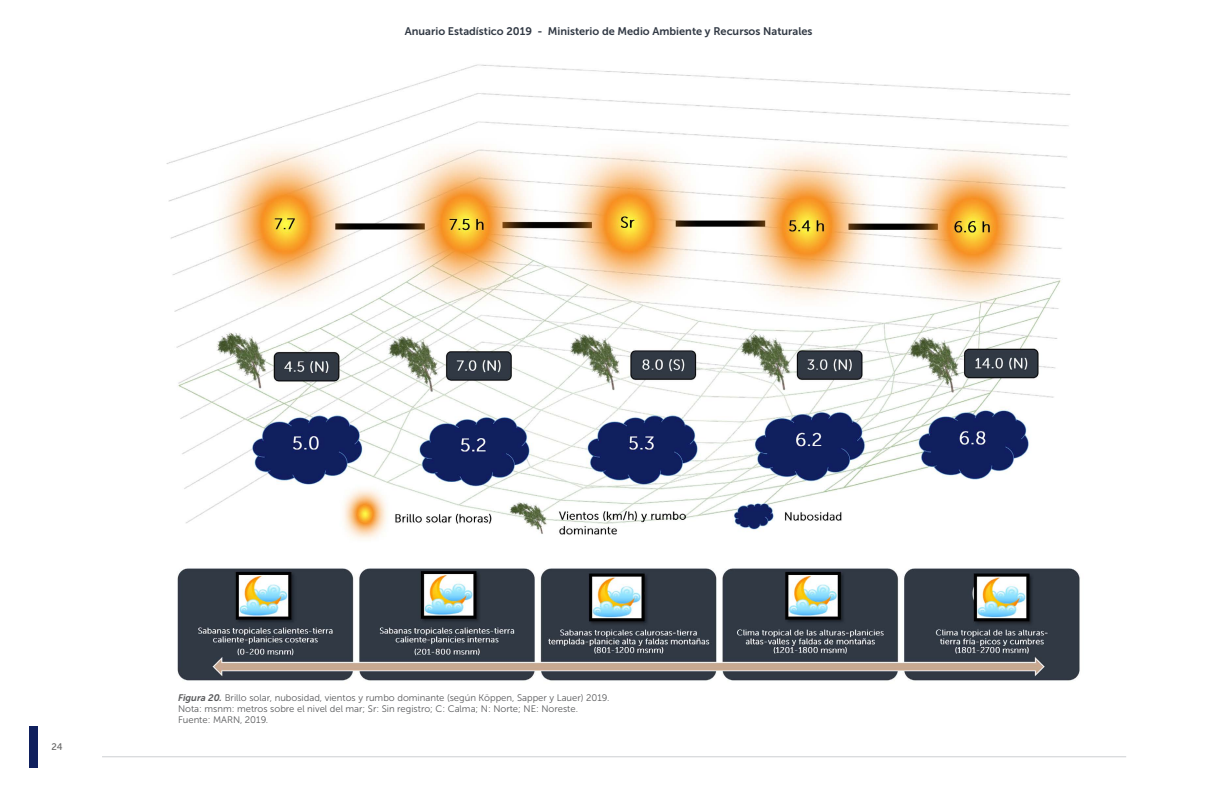
<style>
.page{position:relative;width:1224px;height:792px;background:#fff}
.page>*{position:absolute;margin:0;border:0;box-sizing:border-box;transform-origin:0 0}
.t1{font:11px "Museo Sans 700";color:#313944}
.t2{font:9.5px/11px "Museo Sans 300";color:#58595b}
.t3{font:9.5px "Museo Sans 500";color:#666}
.s1{font-family:"Museo Sans 700";font-style:italic}
</style>
<div class="page">
<div style="left:29px;top:727px;width:9px;height:41px;background:#10205e"></div>
<hr style="left:102px;top:756px;width:1024px;height:1px;background:#313944">
<img style="left:166px;top:64px;width:914px;height:617px">
<p class="t1" style="left:405px;top:25px;width:409px">Anuario Estadístico 2019 - Ministerio de Medio Ambiente y Recursos Naturales</p>
<p class="t3" style="left:51px;top:742px;width:13px">24</p>
<p class="t2" style="left:178px;top:693px;width:433px"><span class="s1">Figura 20.</span> Brillo solar, nubosidad, vientos y rumbo dominante (según Köppen, Sapper y Lauer) 2019.<br>Nota: msnm: metros sobre el nivel del mar; Sr: Sin registro; C: Calma; N: Norte; NE: Noreste.<br>Fuente: MARN, 2019.</p>
</div>
